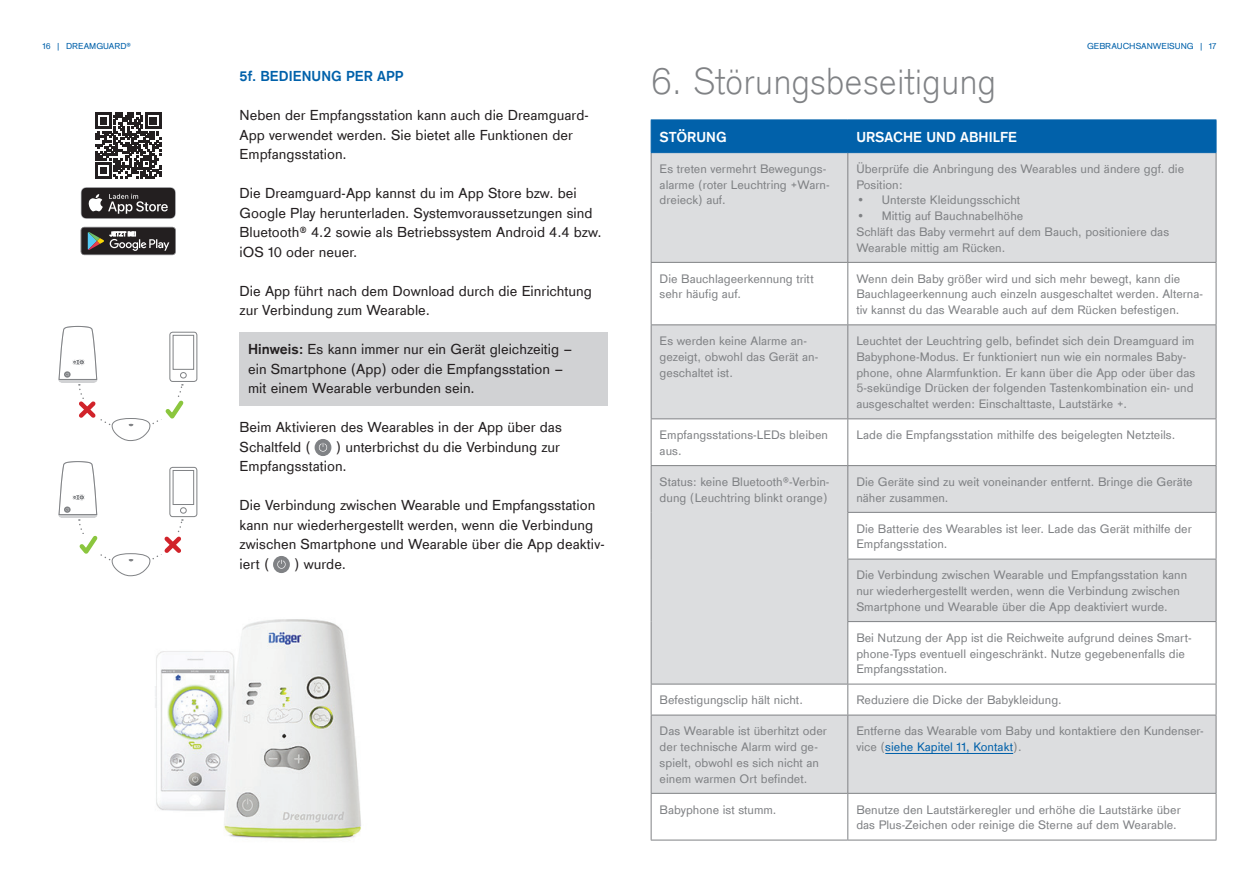
<style>
.page{position:relative;width:1259px;height:893px;background:#fff}
.page>*{position:absolute;margin:0;border:0;box-sizing:border-box;transform-origin:0 0}
.t1{font:300 39px "Draeger Sans";color:#808285}
.t2{font:15px/19.5px "Draeger Sans";color:#231f20}
.t3{font:700 15px "Draeger Sans";color:#fff}
.t4{font:700 15px "Draeger Sans";color:#0161aa}
.t5{font:12.75px/15.8px "Draeger Sans";color:#808285}
.t6{font:9px "Draeger Sans";color:#0161aa}
.s1{font-weight:700}
.s2{color:#0161aa}
</style>
<div class="page">
<div style="left:240px;top:332px;width:368px;height:74px;background:#d1d2d4"></div>
<div style="left:314px;top:439px;width:17px;height:17px;background:#808285;border-radius:50%"></div>
<svg style="left:318px;top:443px;width:10px;height:9px"></svg>
<div style="left:273px;top:556px;width:17px;height:17px;background:#808285;border-radius:50%"></div>
<svg style="left:277px;top:560px;width:9px;height:9px"></svg>
<div style="left:652px;top:121px;width:563px;height:31px;background:#0161aa"></div>
<svg style="left:652px;top:153px;width:563px;height:640px;fill:#dcdddf"></svg>
<hr style="left:651px;top:153px;width:1px;height:109px;background:#808285">
<hr style="left:847px;top:153px;width:1px;height:109px;background:#808285">
<hr style="left:1215px;top:153px;width:1px;height:109px;background:#808285">
<hr style="left:651px;top:262px;width:197px;height:1px;background:#808285">
<hr style="left:651px;top:263px;width:1px;height:61px;background:#808285">
<hr style="left:848px;top:262px;width:368px;height:1px;background:#808285">
<hr style="left:847px;top:263px;width:1px;height:61px;background:#808285">
<hr style="left:1215px;top:263px;width:1px;height:61px;background:#808285">
<hr style="left:651px;top:324px;width:197px;height:1px;background:#808285">
<hr style="left:651px;top:325px;width:1px;height:93px;background:#808285">
<hr style="left:848px;top:324px;width:368px;height:1px;background:#808285">
<hr style="left:847px;top:325px;width:1px;height:93px;background:#808285">
<hr style="left:1215px;top:325px;width:1px;height:93px;background:#808285">
<hr style="left:651px;top:418px;width:197px;height:1px;background:#808285">
<hr style="left:651px;top:419px;width:1px;height:46px;background:#808285">
<hr style="left:848px;top:418px;width:368px;height:1px;background:#808285">
<hr style="left:847px;top:419px;width:1px;height:46px;background:#808285">
<hr style="left:1215px;top:419px;width:1px;height:46px;background:#808285">
<hr style="left:651px;top:465px;width:197px;height:1px;background:#808285">
<hr style="left:651px;top:466px;width:1px;height:46px;background:#808285">
<hr style="left:848px;top:465px;width:368px;height:1px;background:#808285">
<hr style="left:847px;top:466px;width:1px;height:46px;background:#808285">
<hr style="left:1215px;top:466px;width:1px;height:46px;background:#808285">
<hr style="left:651px;top:512px;width:1px;height:47px;background:#808285">
<hr style="left:847px;top:512px;width:369px;height:1px;background:#808285">
<hr style="left:847px;top:513px;width:1px;height:46px;background:#808285">
<hr style="left:1215px;top:513px;width:1px;height:46px;background:#808285">
<hr style="left:651px;top:559px;width:1px;height:63px;background:#808285">
<hr style="left:847px;top:559px;width:369px;height:1px;background:#808285">
<hr style="left:847px;top:559px;width:1px;height:62px;background:#808285">
<hr style="left:1215px;top:559px;width:1px;height:62px;background:#808285">
<hr style="left:651px;top:622px;width:1px;height:62px;background:#808285">
<hr style="left:847px;top:621px;width:369px;height:1px;background:#808285">
<hr style="left:847px;top:622px;width:1px;height:62px;background:#808285">
<hr style="left:1215px;top:622px;width:1px;height:62px;background:#808285">
<hr style="left:651px;top:684px;width:197px;height:1px;background:#808285">
<hr style="left:651px;top:684px;width:1px;height:31px;background:#808285">
<hr style="left:848px;top:684px;width:368px;height:1px;background:#808285">
<hr style="left:847px;top:684px;width:1px;height:31px;background:#808285">
<hr style="left:1215px;top:684px;width:1px;height:31px;background:#808285">
<hr style="left:651px;top:715px;width:197px;height:1px;background:#808285">
<hr style="left:651px;top:715px;width:1px;height:78px;background:#808285">
<hr style="left:848px;top:715px;width:368px;height:1px;background:#808285">
<hr style="left:847px;top:715px;width:1px;height:78px;background:#808285">
<hr style="left:1215px;top:715px;width:1px;height:78px;background:#808285">
<hr style="left:651px;top:793px;width:197px;height:1px;background:#808285">
<hr style="left:651px;top:794px;width:1px;height:46px;background:#808285">
<hr style="left:848px;top:793px;width:368px;height:1px;background:#808285">
<hr style="left:847px;top:794px;width:1px;height:46px;background:#808285">
<hr style="left:1215px;top:794px;width:1px;height:46px;background:#808285">
<hr style="left:651px;top:840px;width:197px;height:1px;background:#808285">
<hr style="left:848px;top:840px;width:368px;height:1px;background:#808285">
<hr style="left:651px;top:120px;width:197px;height:1px;background:#0161aa">
<hr style="left:651px;top:120px;width:1px;height:32px;background:#0161aa">
<hr style="left:848px;top:120px;width:368px;height:1px;background:#0161aa">
<hr style="left:847px;top:120px;width:1px;height:32px;background:#0161aa">
<hr style="left:1215px;top:120px;width:1px;height:32px;background:#0161aa">
<hr style="left:651px;top:152px;width:197px;height:1px;background:#0161aa">
<hr style="left:848px;top:152px;width:368px;height:1px;background:#0161aa">
<hr style="left:885px;top:753px;width:128px;height:1px;background:#0161aa">
<svg style="left:81px;top:227px;width:95px;height:28px;background:#4a4949"></svg>
<svg style="left:81px;top:187px;width:95px;height:32px;background:#4c4849"></svg>
<svg style="left:95px;top:112px;width:67px;height:67px"></svg>
<svg style="left:95px;top:113px;width:66px;height:65px"></svg>
<div style="left:169px;top:332px;width:28px;height:50px;border:1px solid #808285;border-radius:3px"></div>
<div style="left:173px;top:335px;width:21px;height:35px;border:1px solid #808285"></div>
<svg style="left:58px;top:325px;width:129px;height:116px"></svg>
<div style="left:169px;top:467px;width:28px;height:50px;border:1px solid #808285;border-radius:3px"></div>
<div style="left:173px;top:470px;width:21px;height:35px;border:1px solid #808285"></div>
<div style="left:180px;top:507px;width:7px;height:7px;border:1px solid #808285;border-radius:50%"></div>
<svg style="left:58px;top:461px;width:127px;height:115px"></svg>
<img style="left:155px;top:619px;width:206px;height:220px">
<p class="t6" style="left:43px;top:40px;width:90px">16 | DREAMGUARD®</p>
<p class="t6" style="left:1087px;top:39px;width:131px">GEBRAUCHSANWEISUNG | 17</p>
<p class="t4" style="left:240px;top:66px;width:166px">5f. BEDIENUNG PER APP</p>
<p class="t2" style="left:240px;top:105px;width:350px">Neben der Empfangsstation kann auch die Dreamguard-<br>App verwendet werden. Sie bietet alle Funktionen der<br>Empfangsstation.</p>
<p class="t2" style="left:240px;top:183px;width:363px">Die Dreamguard-App kannst du im App Store bzw. bei Google Play herunterladen. Systemvoraussetzungen sind Bluetooth® 4.2 sowie als Betriebssystem Android 4.4 bzw. iOS 10 oder neuer.</p>
<p class="t2" style="left:240px;top:280px;width:354px">Die App führt nach dem Download durch die Einrichtung zur Verbindung zum Wearable.</p>
<p class="t2" style="left:248px;top:339px;width:326px"><span class="s1">Hinweis:</span> Es kann immer nur ein Gerät gleichzeitig – ein Smartphone (App) oder die Empfangsstation – mit einem Wearable verbunden sein.</p>
<p class="t2" style="left:240px;top:417px;width:324px">Beim Aktivieren des Wearables in der App über das<br>Schaltfeld (</p>
<h1 class="t1" style="left:651px;top:55px;width:347px">6. Störungsbeseitigung</h1>
<p class="t3" style="left:659px;top:127px;width:69px">STÖRUNG</p>
<p class="t3" style="left:856px;top:127px;width:162px">URSACHE UND ABHILFE</p>
<p class="t5" style="left:659px;top:160px;width:171px">Es treten vermehrt Bewegungs&shy;alarme (roter Leuchtring +Warn&shy;dreieck) auf.</p>
<p class="t5" style="left:856px;top:160px;width:329px">Überprüfe die Anbringung des Wearables und ändere ggf. die<br>Position:</p>
<p class="t5" style="left:856px;top:192px;width:165px">• Unterste Kleidungsschicht</p>
<p class="t5" style="left:856px;top:207px;width:314px">• Mittig auf Bauchnabelhöhe<br>Schläft das Baby vermehrt auf dem Bauch, positioniere das<br>Wearable mittig am Rücken.</p>
<p class="t5" style="left:659px;top:270px;width:156px">Die Bauchlageerkennung tritt sehr häufig auf.</p>
<p class="t5" style="left:856px;top:270px;width:348px">Wenn dein Baby größer wird und sich mehr bewegt, kann die<br>Bauchlageerkennung auch einzeln ausgeschaltet werden. Alterna&shy;tiv kannst du das Wearable auch auf dem Rücken befestigen.</p>
<p class="t5" style="left:659px;top:332px;width:160px">Es werden keine Alarme an&shy;gezeigt, obwohl das Gerät an&shy;geschaltet ist.</p>
<p class="t5" style="left:856px;top:332px;width:340px">Leuchtet der Leuchtring gelb, befindet sich dein Dreamguard im Babyphone-Modus. Er funktioniert nun wie ein normales Baby&shy;phone, ohne Alarmfunktion. Er kann über die App oder über das 5-sekündige Drücken der folgenden Tastenkombination ein- und ausgeschaltet werden: Einschalttaste, Lautstärke +.</p>
<p class="t5" style="left:659px;top:426px;width:170px">Empfangsstations-LEDs bleiben aus.</p>
<p class="t5" style="left:856px;top:426px;width:320px">Lade die Empfangsstation mithilfe des beigelegten Netzteils.</p>
<p class="t5" style="left:659px;top:473px;width:171px">Status: keine Bluetooth®-Verbin&shy;dung (Leuchtring blinkt orange)</p>
<p class="t5" style="left:856px;top:473px;width:338px">Die Geräte sind zu weit voneinander entfernt. Bringe die Geräte näher zusammen.</p>
<p class="t5" style="left:856px;top:520px;width:337px">Die Batterie des Wearables ist leer. Lade das Gerät mithilfe der<br>Empfangsstation.</p>
<p class="t5" style="left:856px;top:567px;width:332px">Die Verbindung zwischen Wearable und Empfangsstation kann nur wiederhergestellt werden, wenn die Verbindung zwischen<br>Smartphone und Wearable über die App deaktiviert wurde.</p>
<p class="t5" style="left:856px;top:629px;width:337px">Bei Nutzung der App ist die Reichweite aufgrund deines Smart&shy;phone-Typs eventuell eingeschränkt. Nutze gegebenenfalls die<br>Empfangsstation.</p>
<p class="t5" style="left:659px;top:692px;width:145px">Befestigungsclip hält nicht.</p>
<p class="t5" style="left:856px;top:692px;width:207px">Reduziere die Dicke der Babykleidung.</p>
<p class="t5" style="left:659px;top:723px;width:169px">Das Wearable ist überhitzt oder der technische Alarm wird ge&shy;spielt, obwohl es sich nicht an einem warmen Ort befindet.</p>
<p class="t5" style="left:856px;top:723px;width:349px">Entferne das Wearable vom Baby und kontaktiere den Kundenser&shy;vice (<span class="s2">siehe Kapitel 11, Kontakt</span>).</p>
<p class="t5" style="left:659px;top:801px;width:118px">Babyphone ist stumm.</p>
<p class="t5" style="left:856px;top:801px;width:326px">Benutze den Lautstärkeregler und erhöhe die Lautstärke über das Plus-Zeichen oder reinige die Sterne auf dem Wearable.</p>
<p class="t2" style="left:240px;top:436px;width:322px;text-indent:96px">) unterbrichst du die Verbindung zur<br>Empfangsstation.</p>
<p class="t2" style="left:240px;top:495px;width:366px">Die Verbindung zwischen Wearable und Empfangsstation kann nur wiederhergestellt werden, wenn die Verbindung zwischen Smartphone und Wearable über die App deaktiv&shy;iert (</p>
<p class="t2" style="left:294px;top:553px;width:53px">) wurde.</p>
</div>
